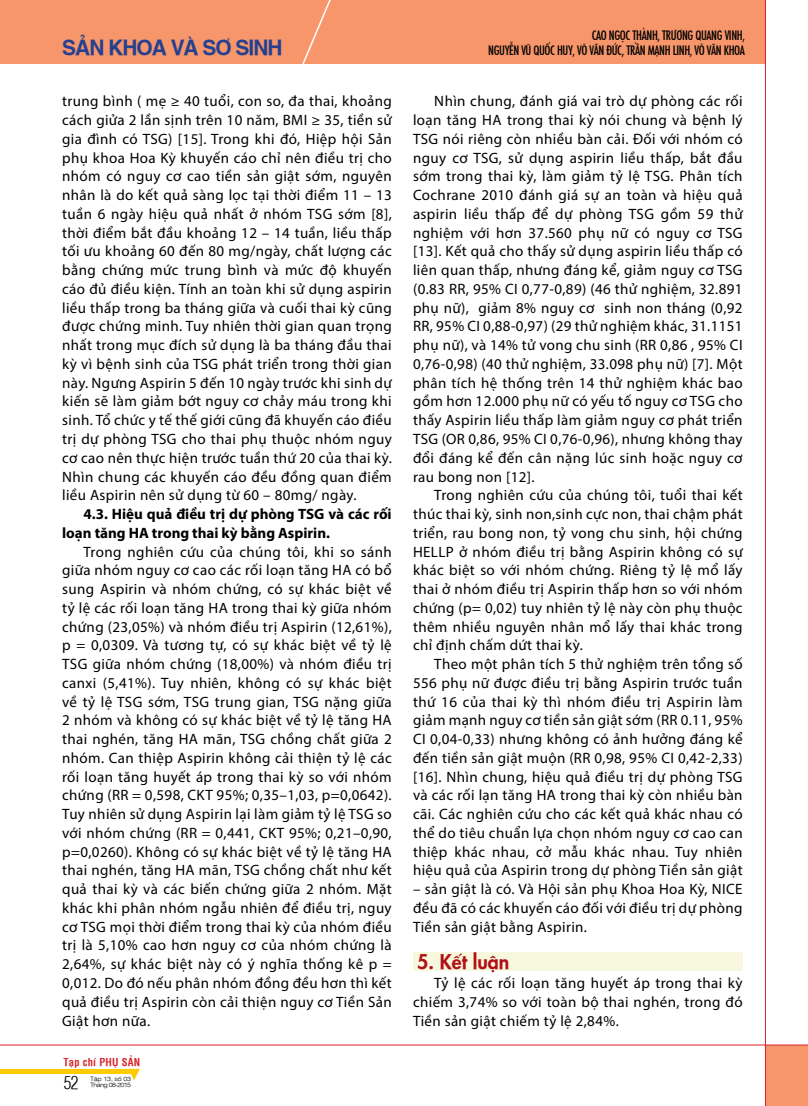
<style>
.page{position:relative;width:808px;height:1106px;background:#fff}
.page>*{position:absolute;margin:0;border:0;box-sizing:border-box;transform-origin:0 0}
.t1{font:700 21px "SFU Helvetica";letter-spacing:-.05em;color:#25408f}
.t2{font:800 19.5px "SFU Futura";color:#b11116}
.t3{font:300 condensed 17.55px "SFU Helvetica";color:#000}
.t4{font:15px/18.8px "Myriad Pro";letter-spacing:.025em;color:#000;text-align:justify}
.t5{font:700 15px/18.8px "Myriad Pro";color:#000}
.t6{font:14.25px "SFU Function Condensed";letter-spacing:-.025em;color:#000}
.t7{font:700 condensed 10.5px "SFU Helvetica";letter-spacing:.025em;color:#da2128}
.t8{font:300 6px/6px "SFU Helvetica";letter-spacing:-.085em;color:#000;scale:1.19 1}
</style>
<div class="page">
<div style="left:413px;top:952px;width:329px;height:18px;background:#f7f8de"></div>
<div style="left:0;top:0;width:765px;height:63px;background:#f7966b"></div>
<div style="left:766px;top:1045px;width:42px;height:61px;background:#f7966b"></div>
<hr style="left:765px;top:0;width:1px;height:1106px;background:#da2128">
<hr style="left:0;top:1044px;width:808px;height:1px;background:#da2128">
<svg style="left:301px;top:0;width:35px;height:64px"></svg>
<svg style="left:128px;top:1068px;width:12px;height:12px"></svg>
<div style="left:0;top:1068px;width:134px;height:5px;background:#ffcb05"></div>
<p class="t6" style="left:592px;top:24px;width:155px">CAO NGỌC THÀNH, TRƯƠNG QUANG VINH,</p>
<h1 class="t1" style="left:62px;top:31px;width:222px">SẢN KHOA VÀ SƠ SINH</h1>
<p class="t6" style="left:488px;top:39px;width:258px">NGUYỄN VŨ QUỐC HUY, VÕ VĂN ĐỨC, TRẦN MẠNH LINH, VÕ VĂN KHOA</p>
<p class="t4" style="left:62px;top:92px;width:331px">trung bình ( mẹ ≥ 40 tuổi, con so, đa thai, khoảng cách giửa 2 lần sịnh trên 10 năm, BMI ≥ 35, tiền sử gia đình có TSG) [15]. Trong khi đó, Hiệp hội Sản phụ khoa Hoa Kỳ khuyến cáo chỉ nên điều trị cho nhóm có nguy cơ cao tiền sản giật sớm, nguyên nhân là do kết quả sàng lọc tại thời điểm 11 – 13 tuần 6 ngày hiệu quả nhất ở nhóm TSG sớm [8], thời điểm bắt đầu khoảng 12 – 14 tuần, liều thấp tối ưu khoảng 60 đến 80 mg/ngày, chất lượng các bằng chứng mức trung bình và mức độ khuyến cáo đủ điều kiện. Tính an toàn khi sử dụng aspirin liều thấp trong ba tháng giữa và cuối thai kỳ cũng được chứng minh. Tuy nhiên thời gian quan trọng nhất trong mục đích sử dụng là ba tháng đầu thai kỳ vì bệnh sinh của TSG phát triển trong thời gian này. Ngưng Aspirin 5 đến 10 ngày trước khi sinh dự kiến sẽ làm giảm bớt nguy cơ chảy máu trong khi sinh. Tổ chức y tế thế giới cũng đã khuyến cáo điều trị dự phòng TSG cho thai phụ thuộc nhóm nguy cơ cao nên thực hiện trước tuần thứ 20 của thai kỳ.<br>Nhìn chung các khuyến cáo đều đồng quan điểm liều Aspirin nên sử dụng từ 60 – 80mg/ ngày.</p>
<p class="t5" style="left:62px;top:504px;width:331px;text-indent:21px">4.3. Hiệu quả điều trị dự phòng TSG và các rối loạn tăng HA trong thai kỳ bằng Aspirin.</p>
<p class="t4" style="left:62px;top:542px;width:331px;text-indent:21px">Trong nghiên cứu của chúng tôi, khi so sánh giữa nhóm nguy cơ cao các rối loạn tăng HA có bổ sung Aspirin và nhóm chứng, có sự khác biệt về tỷ lệ các rối loạn tăng HA trong thai kỳ giữa nhóm chứng (23,05%) và nhóm điều trị Aspirin (12,61%), p = 0,0309. Và tương tự, có sự khác biệt về tỷ lệ TSG giữa nhóm chứng (18,00%) và nhóm điều trị canxi (5,41%). Tuy nhiên, không có sự khác biệt về tỷ lệ TSG sớm, TSG trung gian, TSG nặng giữa 2 nhóm và không có sự khác biệt về tỷ lệ tăng HA thai nghén, tăng HA mãn, TSG chồng chất giữa 2 nhóm. Can thiệp Aspirin không cải thiện tỷ lệ các rối loạn tăng huyết áp trong thai kỳ so với nhóm chứng (RR = 0,598, CKT 95%; 0,35–1,03, p=0,0642).<br>Tuy nhiên sử dụng Aspirin lại làm giảm tỷ lệ TSG so với nhóm chứng (RR = 0,441, CKT 95%; 0,21–0,90, p=0,0260). Không có sự khác biệt về tỷ lệ tăng HA thai nghén, tăng HA mãn, TSG chồng chất như kết quả thai kỳ và các biến chứng giữa 2 nhóm. Mặt khác khi phân nhóm ngẫu nhiên để điều trị, nguy cơ TSG mọi thời điểm trong thai kỳ của nhóm điều trị là 5,10% cao hơn nguy cơ của nhóm chứng là 2,64%, sự khác biệt này có ý nghĩa thống kê p = 0,012. Do đó nếu phân nhóm đồng đều hơn thì kết quả điều trị Aspirin còn cải thiện nguy cơ Tiền Sản Giật hơn nữa.</p>
<p class="t7" style="left:63px;top:1054px;width:78px">Tạp chí PHỤ SẢN</p>
<p class="t3" style="left:64px;top:1069px;width:16px">52</p>
<p class="t8" style="left:90px;top:1075px;width:36px">Tập 13, số 03<br>Tháng 08-2015</p>
<p class="t4" style="left:413px;top:92px;width:331px;text-indent:21px">Nhìn chung, đánh giá vai trò dự phòng các rối loạn tăng HA trong thai kỳ nói chung và bệnh lý TSG nói riêng còn nhiều bàn cải. Đối với nhóm có nguy cơ TSG, sử dụng aspirin liều thấp, bắt đầu sớm trong thai kỳ, làm giảm tỷ lệ TSG. Phân tích Cochrane 2010 đánh giá sự an toàn và hiệu quả aspirin liều thấp để dự phòng TSG gồm 59 thử nghiệm với hơn 37.560 phụ nữ có nguy cơ TSG [13]. Kết quả cho thấy sử dụng aspirin liều thấp có liên quan thấp, nhưng đáng kể, giảm nguy cơ TSG (0.83 RR, 95% CI 0,77-0,89) (46 thử nghiệm, 32.891 phụ nữ), giảm 8% nguy cơ sinh non tháng (0,92<br>RR, 95% CI 0,88-0,97) (29 thử nghiệm khác, 31.1151 phụ nữ), và 14% tử vong chu sinh (RR 0,86 , 95% CI 0,76-0,98) (40 thử nghiệm, 33.098 phụ nữ) [7]. Một phân tích hệ thống trên 14 thử nghiệm khác bao gồm hơn 12.000 phụ nữ có yếu tố nguy cơ TSG cho thấy Aspirin liều thấp làm giảm nguy cơ phát triển TSG (OR 0,86, 95% CI 0,76-0,96), nhưng không thay đổi đáng kể đến cân nặng lúc sinh hoặc nguy cơ rau bong non [12].</p>
<p class="t4" style="left:413px;top:485px;width:331px;text-indent:21px">Trong nghiên cứu của chúng tôi, tuổi thai kết thúc thai kỳ, sinh non,sinh cực non, thai chậm phát triển, rau bong non, tỷ vong chu sinh, hội chứng HELLP ở nhóm điều trị bằng Aspirin không có sự khác biệt so với nhóm chứng. Riêng tỷ lệ mổ lấy thai ở nhóm điều trị Aspirin thấp hơn so với nhóm chứng (p= 0,02) tuy nhiên tỷ lệ này còn phụ thuộc thêm nhiều nguyên nhân mổ lấy thai khác trong chỉ định chấm dứt thai kỳ.</p>
<p class="t4" style="left:413px;top:654px;width:331px;text-indent:21px">Theo một phân tích 5 thử nghiệm trên tổng số 556 phụ nữ được điều trị bằng Aspirin trước tuần thứ 16 của thai kỳ thì nhóm điều trị Aspirin làm giảm mạnh nguy cơ tiền sản giật sớm (RR 0.11, 95% CI 0,04-0,33) nhưng không có ảnh hưởng đáng kể đến tiền sản giật muộn (RR 0,98, 95% CI 0,42-2,33) [16]. Nhìn chung, hiệu quả điều trị dự phòng TSG và các rối lạn tăng HA trong thai kỳ còn nhiều bàn cãi. Các nghiên cứu cho các kết quả khác nhau có thể do tiêu chuẩn lựa chọn nhóm nguy cơ cao can thiệp khác nhau, cở mẫu khác nhau. Tuy nhiên hiệu quả của Aspirin trong dự phòng Tiền sản giật</p>
<p class="t4" style="left:413px;top:879px;width:331px">– sản giật là có. Và Hội sản phụ Khoa Hoa Kỳ, NICE đều đã có các khuyến cáo đối với điều trị dự phòng Tiền sản giật bằng Aspirin.</p>
<h2 class="t2" style="left:417px;top:945px;width:94px">5. Kết luận</h2>
<p class="t4" style="left:413px;top:973px;width:331px;text-indent:21px">Tỷ lệ các rối loạn tăng huyết áp trong thai kỳ chiếm 3,74% so với toàn bộ thai nghén, trong đó Tiền sản giật chiếm tỷ lệ 2,84%.</p>
</div>
